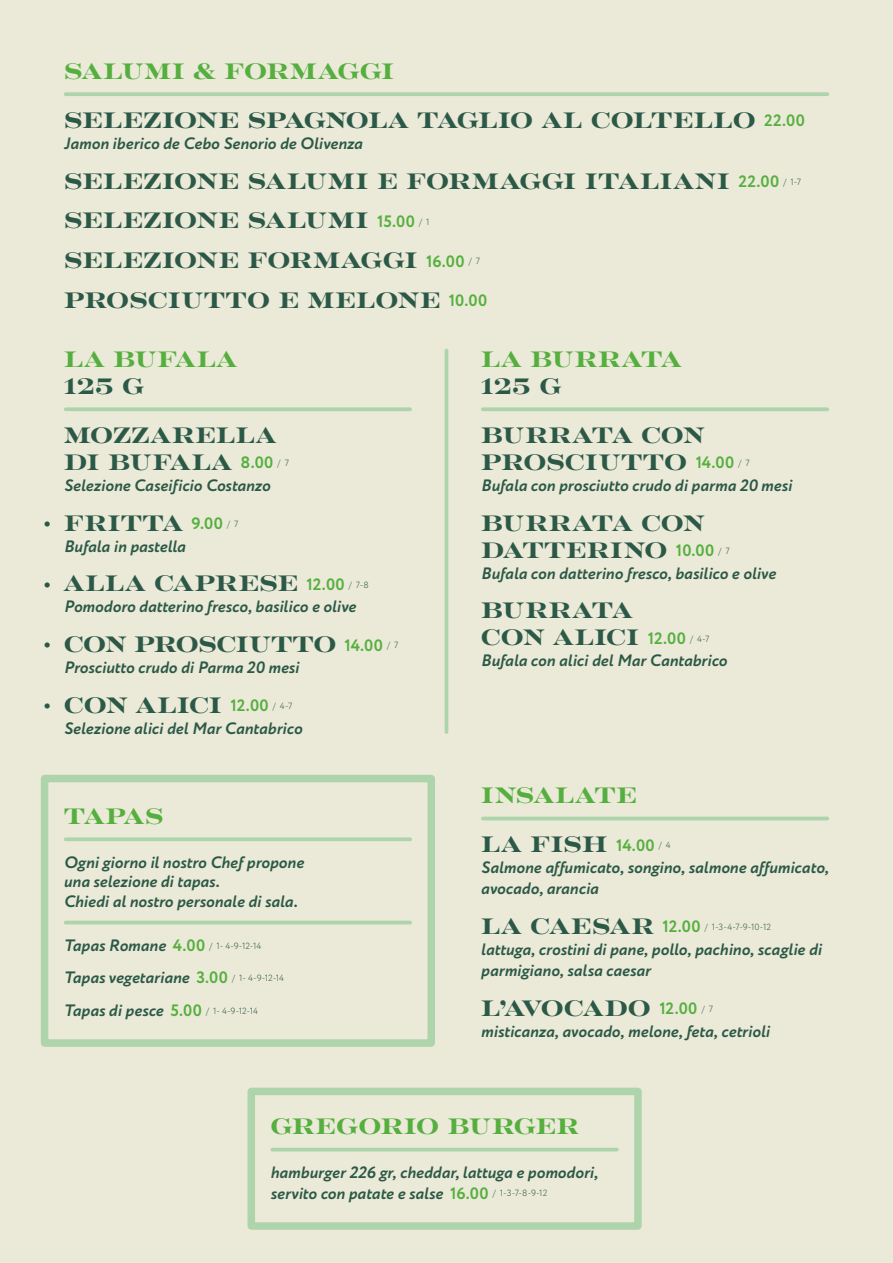
<style>
.page{position:relative;width:893px;height:1263px;background:#ebe9d7}
.page>*{position:absolute;margin:0;border:0;box-sizing:border-box;transform-origin:0 0}
.t1{font:22.5px/27px "Rosella Solid";letter-spacing:.005em;color:#2c5947}
.t2{font:22.5px "Rosella Solid";letter-spacing:.01em;color:#55af3f}
.t3{font:22.5px "Rosella Solid";letter-spacing:-.015em;color:#2c5947}
.t4{font:italic 700 16.5px/21px "Circe";color:#2c5947}
.t5{font:300 9px "Circe";letter-spacing:.005em;color:#2c5947}
.s1{font-family:"Circe";font-weight:700;font-size:16.5px;color:#55af3f}
.s2{font-weight:700;font-style:italic;font-size:16.5px}
.s3{font-weight:700;font-size:16.5px;color:#55af3f}
.s4{font-style:normal;color:#55af3f}
.s5{font-weight:300;font-style:normal;font-size:9px}
.s6{font-family:"Rosella Solid";font-weight:400;font-size:22.5px}
</style>
<div class="page">
<hr style="left:272px;top:1148px;width:345px;height:3px;background:#aed4ac">
<hr style="left:483px;top:817px;width:344px;height:3px;background:#aed4ac">
<svg style="left:66px;top:837px;width:344px;height:4px"></svg>
<hr style="left:66px;top:921px;width:344px;height:3px;background:#aed4ac">
<div style="left:41px;top:775px;width:394px;height:272px;border:8px solid #aed4ac"></div>
<div style="left:248px;top:1088px;width:394px;height:142px;border:8px solid #aed4ac"></div>
<svg style="left:66px;top:92px;width:761px;height:4px;fill:#aed4ac"></svg>
<svg style="left:66px;top:407px;width:344px;height:4px"></svg>
<svg style="left:483px;top:407px;width:344px;height:4px"></svg>
<hr style="left:445px;top:351px;width:3px;height:381px;background:#aed4ac">
<h1 class="t2" style="left:64px;top:51px;width:332px">SALUMI &amp; FORMAGGI</h1>
<h1 class="t1" style="left:64px;top:105px;width:743px">SELEZIONE SPAGNOLA TAGLIO AL COLTELLO <span class="s1">22.00</span></h1>
<p class="t4" style="left:64px;top:133px;width:300px">Jamon iberico de Cebo Senorio de Olivenza</p>
<h1 class="t1" style="left:64px;top:159px;width:739px;line-height:39.8px">SELEZIONE SALUMI E FORMAGGI ITALIANI <span class="s1">22.00</span> <sup>/</sup> <sup>1-7<br></sup>SELEZIONE SALUMI <span class="s1">15.00</span> <sup>/</sup> <sup>1<br></sup>SELEZIONE FORMAGGI <span class="s1">16.00</span> <sup>/</sup> <sup>7<br></sup>PROSCIUTTO E MELONE <span class="s1">10.00</span></h1>
<h1 class="t2" style="left:64px;top:339px;width:175px">LA BUFALA</h1>
<h1 class="t1" style="left:64px;top:371px;width:82px">125 G</h1>
<h1 class="t1" style="left:64px;top:420px;width:227px">MOZZARELLA<br>DI BUFALA <span class="s1">8.00</span> <sup>/</sup> <sup>7</sup></h1>
<p class="t4" style="left:64px;top:475px;width:208px">Selezione Caseificio Costanzo</p>
<h1 class="t1" style="left:41px;top:507px;width:199px">∙ FRITTA <span class="s1">9.00</span> <sup>/</sup> <sup>7</sup></h1>
<p class="t4" style="left:64px;top:536px;width:123px">Bufala in pastella</p>
<h1 class="t1" style="left:41px;top:568px;width:329px">∙ ALLA CAPRESE <span class="s1">12.00</span> <sup>/</sup> <sup>7-8</sup></h1>
<p class="t4" style="left:64px;top:597px;width:294px">Pomodoro datterino fresco, basilico e olive</p>
<h1 class="t3" style="left:41px;top:625px;width:359px">∙ CON PROSCIUTTO <span class="s1">14.00</span> <sup>/</sup> <sup>7</sup></h1>
<p class="t4" style="left:64px;top:658px;width:237px">Prosciutto crudo di Parma 20 mesi</p>
<h1 class="t1" style="left:41px;top:690px;width:253px">∙ CON ALICI <span class="s1">12.00</span> <sup>/</sup> <sup>4-7</sup></h1>
<p class="t4" style="left:64px;top:718px;width:240px">Selezione alici del Mar Cantabrico</p>
<h1 class="t2" style="left:64px;top:796px;width:101px">TAPAS</h1>
<p class="t4" style="left:64px;top:853px;width:242px;line-height:19.8px">Ogni giorno il nostro Chef propone una selezione di tapas.<br>Chiedi al nostro personale di sala.</p>
<p class="t5" style="left:64px;top:939px;width:199px"><span class="s2">Tapas Romane</span> <span class="s3">4.00</span> / 1- 4-9-12-14</p>
<p class="t4" style="left:64px;top:962px;width:222px;line-height:32.5px">Tapas vegetariane <span class="s4">3.00</span> <span class="s5">/ 1- 4-9-12-14<br></span>Tapas di pesce <span class="s4">5.00</span> <span class="s5">/ 1- 4-9-12-14</span></p>
<h1 class="t2" style="left:481px;top:339px;width:202px">LA BURRATA</h1>
<h1 class="t1" style="left:481px;top:371px;width:82px">125 G</h1>
<h1 class="t1" style="left:481px;top:420px;width:270px">BURRATA CON<br>PROSCIUTTO <span class="s1">14.00</span> <sup>/</sup> <sup>7</sup></h1>
<p class="t4" style="left:481px;top:475px;width:313px">Bufala con prosciutto crudo di parma 20 mesi</p>
<h1 class="t1" style="left:481px;top:507px;width:250px">BURRATA CON<br>DATTERINO <span class="s1">10.00</span> <sup>/</sup> <sup>7</sup></h1>
<p class="t4" style="left:481px;top:563px;width:296px">Bufala con datterino fresco, basilico e olive</p>
<h1 class="t1" style="left:481px;top:595px;width:230px">BURRATA<br>CON ALICI <span class="s1">12.00</span> <sup>/</sup> <sup>4-7</sup></h1>
<p class="t4" style="left:481px;top:651px;width:248px">Bufala con alici del Mar Cantabrico</p>
<h1 class="t2" style="left:481px;top:776px;width:157px">INSALATE</h1>
<h1 class="t1" style="left:481px;top:829px;width:191px">LA FISH <span class="s1">14.00</span> <sup>/</sup> <sup>4</sup></h1>
<p class="t4" style="left:481px;top:858px;width:349px">Salmone affumicato, songino, salmone affumicato, avocado, arancia</p>
<p class="t5" style="left:481px;top:921px;width:292px"><span class="s6">LA CAESAR</span> <span class="s3">12.00</span> / 1-3-4-7-9-10-12</p>
<p class="t4" style="left:481px;top:939px;width:342px">lattuga, crostini di pane, pollo, pachino, scaglie di parmigiano, salsa caesar</p>
<h1 class="t1" style="left:481px;top:992px;width:234px">L’AVOCADO <span class="s1">12.00</span> <sup>/</sup> <sup>7</sup></h1>
<p class="t4" style="left:481px;top:1021px;width:291px">misticanza, avocado, melone, feta, cetrioli</p>
<h1 class="t2" style="left:270px;top:1107px;width:310px">GREGORIO BURGER</h1>
<p class="t4" style="left:270px;top:1162px;width:329px">hamburger 226 gr, cheddar, lattuga e pomodori, servito con patate e salse <span class="s4">16.00</span> <sup>/</sup> <sup>1-3-7-8-9-12</sup></p>
</div>
